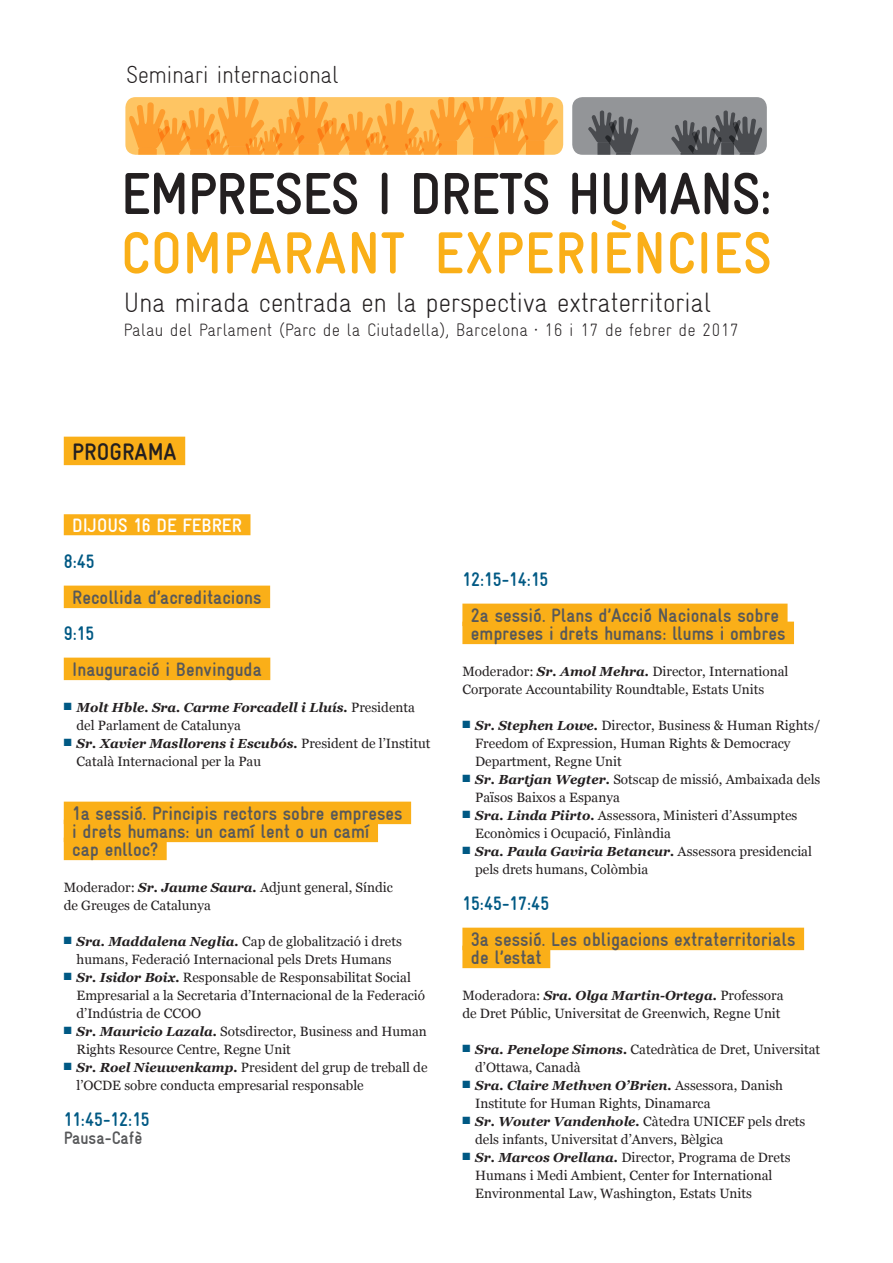
<style>
.page{position:relative;width:893px;height:1263px;background:#fff}
.page>*{position:absolute;margin:0;border:0;box-sizing:border-box;transform-origin:0 0}
.t1{font:700 condensed 59.25px "Gravur";letter-spacing:-.02em;color:#231f20}
.t2{font:700 condensed 59.25px "Gravur";letter-spacing:.01em;color:#faaf18}
.t3{font:300 condensed 27.75px "Gravur";letter-spacing:-.02em;color:#231f20}
.t4{font:300 condensed 24.45px "Gravur";letter-spacing:-.02em;color:#231f20}
.t5{font:700 condensed 24px "Gravur";color:#231f20}
.t6{font:700 condensed 19.5px/18px "Gravur";color:#57585a}
.t7{font:700 condensed 19.5px "Gravur";color:#005984}
.t8{font:700 condensed 19.5px "Gravur";color:#fff}
.t9{font:300 condensed 18px "Gravur";color:#231f20}
.t10{font:700 condensed 18px "Gravur";color:#57585a}
.t11{font:13.5px/18px "Georgia";color:#231f20}
.t12{font:italic 700 13.2px "Georgia";color:#231f20}
.s1{font-weight:700}
.s2{color:#005984}
.s3{font-weight:400;font-style:normal;font-size:13.5px}
.s4{font-weight:700;font-style:italic;font-size:13.2px}
</style>
<div class="page">
<div style="left:64px;top:437px;width:121px;height:28px;background:#faaf18"></div>
<div style="left:64px;top:514px;width:186px;height:21px;background:#faaf18"></div>
<div style="left:64px;top:586px;width:206px;height:22px;background:#faaf18"></div>
<div style="left:64px;top:658px;width:206px;height:22px;background:#faaf18"></div>
<div style="left:64px;top:802px;width:347px;height:22px;background:#faaf18"></div>
<div style="left:64px;top:820px;width:314px;height:22px;background:#faaf18"></div>
<div style="left:64px;top:838px;width:103px;height:22px;background:#faaf18"></div>
<div style="left:462px;top:604px;width:326px;height:22px;background:#faaf18"></div>
<div style="left:462px;top:622px;width:332px;height:22px;background:#faaf18"></div>
<div style="left:462px;top:928px;width:342px;height:22px;background:#faaf18"></div>
<div style="left:462px;top:946px;width:88px;height:22px;background:#faaf18"></div>
<svg style="left:128px;top:97px;width:431px;height:58px"></svg>
<div style="left:572px;top:97px;width:195px;height:58px;background:#939598;border-radius:10px"></div>
<svg style="left:671px;top:110px;width:92px;height:45px"></svg>
<svg style="left:588px;top:110px;width:52px;height:45px"></svg>
<h3 class="t4" style="left:126px;top:61px;width:215px">Seminari internacional</h3>
<h1 class="t1" style="left:121px;top:161px;width:653px">EMPRESES I DRETS HUMANS:</h1>
<h1 class="t2" style="left:121px;top:220px;width:63px">Comparant</h1>
<h1 class="t2" style="left:434px;top:220px;width:86px">Experi</h1>
<h1 class="t2" style="left:603px;top:220px;width:58px">ències</h1>
<h2 class="t3" style="left:124px;top:287px;width:589px">Una mirada centrada en la perspectiva extraterritorial</h2>
<h3 class="t9" style="left:124px;top:320px;width:617px">Palau del Parlament (Parc de la Ciutadella), Barcelona <span class="s1">·</span> 16 i 17 de febrer de 2017</h3>
<h3 class="t5" style="left:72px;top:438px;width:106px">PROGRAMA</h3>
<h3 class="t8" style="left:72px;top:514px;width:171px">DIJOUS 16 DE FEBRER</h3>
<h3 class="t7" style="left:64px;top:550px;width:33px">8:45</h3>
<h3 class="t6" style="left:72px;top:588px;width:191px">Recollida d’acreditacions</h3>
<h3 class="t7" style="left:64px;top:622px;width:32px">9:15</h3>
<h3 class="t6" style="left:72px;top:660px;width:191px">Inauguració i Benvinguda</h3>
<p class="t12" style="left:64px;top:697px;width:353px"><span class="s2">■</span> Molt Hble. Sra. Carme Forcadell i Lluís. <span class="s3">Presidenta</span></p>
<p class="t11" style="left:77px;top:716px;width:166px">del Parlament de Catalunya</p>
<p class="t12" style="left:64px;top:733px;width:368px"><span class="s2">■</span> Sr. Xavier Masllorens i Escubós. <span class="s3">President de l’Institut</span></p>
<p class="t11" style="left:77px;top:752px;width:186px">Català Internacional per la Pau</p>
<h3 class="t6" style="left:72px;top:804px;width:332px">1a sessió. Principis rectors sobre empreses i drets humans: un camí lent o un camí<br>cap enlloc?</h3>
<p class="t11" style="left:64px;top:878px;width:331px">Moderador: <span class="s4">Sr. Jaume Saura.</span> Adjunt general, Síndic de Greuges de Catalunya</p>
<p class="t11" style="left:64px;top:932px;width:340px;text-align:center"><span class="s2">■</span> <span class="s4">Sra. Maddalena Neglia.</span> Cap de globalització i drets humans, Federació Internacional pels Drets Humans</p>
<p class="t11" style="left:77px;top:968px;width:350px;text-indent:-13px"><span class="s2">■</span> <span class="s4">Sr. Isidor Boix.</span> Responsable de Responsabilitat Social<br>Empresarial a la Secretaria d’Internacional de la Federació d’Indústria de CCOO</p>
<p class="t11" style="left:77px;top:1022px;width:352px;text-indent:-13px"><span class="s2">■</span> <span class="s4">Sr. Mauricio Lazala.</span> Sotsdirector, Business and Human<br>Rights Resource Centre, Regne Unit</p>
<p class="t11" style="left:77px;top:1058px;width:353px;text-indent:-13px"><span class="s2">■</span> <span class="s4">Sr. Roel Nieuwenkamp.</span> President del grup de treball de l’OCDE sobre conducta empresarial responsable</p>
<h3 class="t7" style="left:64px;top:1108px;width:88px">11:45-12:15</h3>
<h3 class="t10" style="left:64px;top:1128px;width:80px">Pausa-Cafè</h3>
<h3 class="t7" style="left:462px;top:568px;width:88px">12:15-14:15</h3>
<h3 class="t6" style="left:471px;top:606px;width:316px">2a sessió. Plans d’Acció Nacionals sobre empreses i drets humans: llums i ombres</h3>
<p class="t11" style="left:462px;top:662px;width:327px">Moderador: <span class="s4">Sr. Amol Mehra.</span> Director, International<br>Corporate Accountability Roundtable, Estats Units</p>
<p class="t11" style="left:475px;top:716px;width:347px;text-indent:-13px"><span class="s2">■</span> <span class="s4">Sr. Stephen Lowe.</span> Director, Business &amp; Human Rights/<br>Freedom of Expression, Human Rights &amp; Democracy<br>Department, Regne Unit</p>
<p class="t11" style="left:475px;top:770px;width:347px;text-indent:-13px"><span class="s2">■</span> <span class="s4">Sr. Bartjan Wegter.</span> Sotscap de missió, Ambaixada dels<br>Països Baixos a Espanya</p>
<p class="t11" style="left:475px;top:806px;width:324px;text-indent:-13px"><span class="s2">■</span> <span class="s4">Sra. Linda Piirto.</span> Assessora, Ministeri d’Assumptes<br>Econòmics i Ocupació, Finlàndia</p>
<p class="t12" style="left:462px;top:841px;width:351px"><span class="s2">■</span> Sra. Paula Gaviria Betancur. <span class="s3">Assessora presidencial</span></p>
<p class="t11" style="left:475px;top:860px;width:175px">pels drets humans, Colòmbia</p>
<h3 class="t7" style="left:462px;top:892px;width:88px">15:45-17:45</h3>
<h3 class="t6" style="left:471px;top:930px;width:326px">3a sessió. Les obligacions extraterritorials de l’estat</h3>
<p class="t12" style="left:462px;top:985px;width:323px"><span class="s3">Moderadora:</span> Sra. Olga Martin-Ortega. <span class="s3">Professora</span></p>
<p class="t11" style="left:462px;top:1004px;width:320px">de Dret Públic, Universitat de Greenwich, Regne Unit</p>
<p class="t11" style="left:475px;top:1040px;width:347px;text-indent:-13px"><span class="s2">■</span> <span class="s4">Sra. Penelope Simons.</span> Catedràtica de Dret, Universitat d’Ottawa, Canadà</p>
<p class="t12" style="left:462px;top:1075px;width:322px"><span class="s2">■</span> Sra. Claire Methven O’Brien. <span class="s3">Assessora, Danish</span></p>
<p class="t11" style="left:475px;top:1094px;width:237px">Institute for Human Rights, Dinamarca</p>
<p class="t11" style="left:475px;top:1112px;width:332px;text-indent:-13px"><span class="s2">■</span> <span class="s4">Sr. Wouter Vandenhole.</span> Càtedra UNICEF pels drets dels infants, Universitat d’Anvers, Bèlgica</p>
<p class="t11" style="left:475px;top:1148px;width:317px;text-indent:-13px"><span class="s2">■</span> <span class="s4">Sr. Marcos Orellana.</span> Director, Programa de Drets<br>Humans i Medi Ambient, Center for International<br>Environmental Law, Washington, Estats Units</p>
</div>
